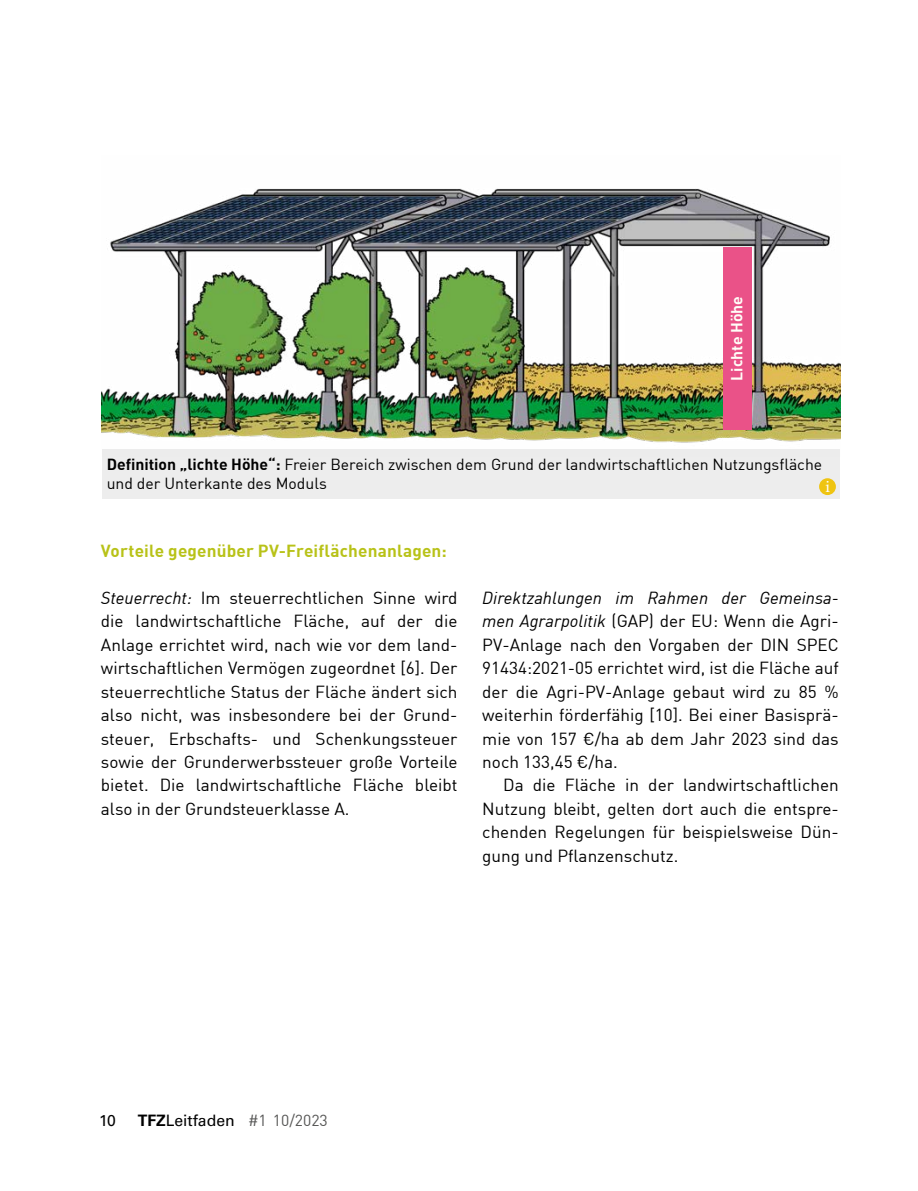
<style>
.page{position:relative;width:918px;height:1191px;background:#fff}
.page>*{position:absolute;margin:0;border:0;box-sizing:border-box;transform-origin:0 0}
.t1{font:17.15px/23.4px "DIN Regular";color:#000;text-align:justify}
.t2{font:17.15px "DIN Bold";letter-spacing:.01em;color:#b8c218}
.t3{font:16.1px "Palatino Linotype";color:#fffffe}
.t4{font:15.75px/18.9px "DIN Regular";color:#000}
.t5{font:15.75px "Univers LT Std";color:#000}
.t6{font:15.75px "DIN Bold";color:#fffef8}
.s1{font-family:"DIN Bold"}
.s2{font-style:italic}
.s3{font-weight:700}
.s4{font-family:"DIN Regular";color:#575756}
</style>
<div class="page">
<div style="left:102px;top:449px;width:737px;height:50px;background:#ededed"></div>
<img style="left:102px;top:188px;width:738px;height:268px">
<div style="left:723px;top:247px;width:29px;height:183px;background:#ea5288"></div>
<div style="left:819px;top:478px;width:17px;height:17px;background:#efc411;border-radius:50%"></div>
<p class="t6" style="left:726px;top:381px;width:86px;rotate:-90deg">Lichte Höhe</p>
<p class="t4" style="left:107px;top:455px;width:717px"><span class="s1">Definition „lichte Höhe“:</span> Freier Bereich zwischen dem Grund der landwirtschaftlichen Nutzungsfläche und der Unterkante des Moduls</p>
<p class="t3" style="left:825px;top:475px;width:6px">i</p>
<p class="t2" style="left:101px;top:539px;width:347px">Vorteile gegenüber PV-Freiflächenanlagen:</p>
<p class="t1" style="left:101px;top:585px;width:358px"><span class="s2">Steuerrecht:</span> Im steuerrechtlichen Sinne wird die landwirtschaftliche Fläche, auf der die Anlage errichtet wird, nach wie vor dem land&shy;wirtschaftlichen Vermögen zugeordnet [6]. Der steuerrechtliche Status der Fläche ändert sich also nicht, was insbesondere bei der Grund&shy;steuer, Erbschafts- und Schenkungssteuer sowie der Grunderwerbssteuer große Vorteile bietet. Die landwirtschaftliche Fläche bleibt also in der Grundsteuerklasse A.</p>
<p class="t1" style="left:482px;top:585px;width:358px"><span class="s2">Direktzahlungen im Rahmen der Gemeinsa&shy;men Agrarpolitik</span> (GAP) der EU: Wenn die Agri-PV-Anlage nach den Vorgaben der DIN SPEC 91434:2021-05 errichtet wird, ist die Fläche auf der die Agri-PV-Anlage gebaut wird zu 85 % weiterhin förderfähig [10]. Bei einer Basisprä&shy;mie von 157 €/ha ab dem Jahr 2023 sind das noch 133,45 €/ha.</p>
<p class="t1" style="left:482px;top:773px;width:358px;text-indent:21px">Da die Fläche in der landwirtschaftlichen Nutzung bleibt, gelten dort auch die entspre&shy;chenden Regelungen für beispielsweise Dün&shy;gung und Pflanzenschutz.</p>
<p class="t5" style="left:99px;top:1111px;width:18px">10</p>
<p class="t5" style="left:138px;top:1111px;width:192px"><span class="s3">TFZ</span>Leitfaden <span class="s4">#1 10/2023</span></p>
</div>
